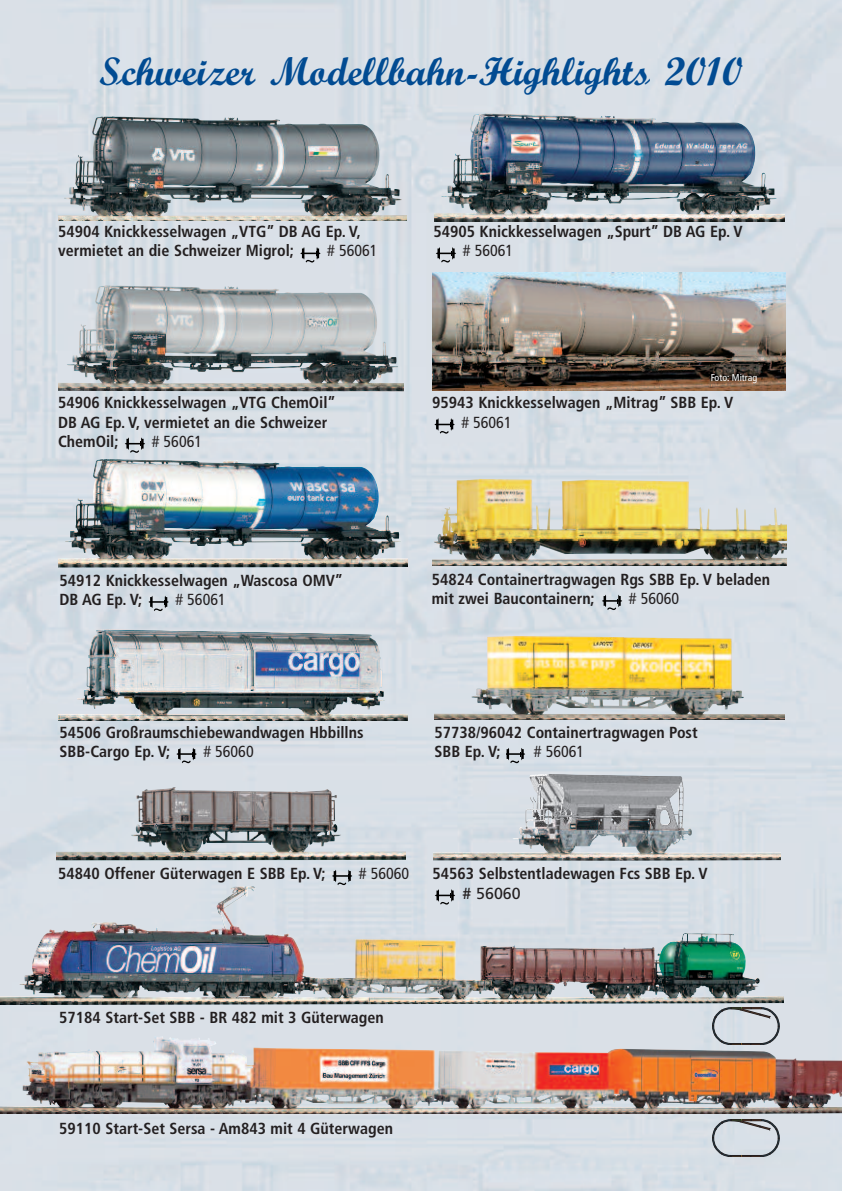
<style>
.page{position:relative;width:842px;height:1191px;background:#fff}
.page>*{position:absolute;margin:0;border:0;box-sizing:border-box;transform-origin:0 0}
.t1{font:40px "Script Bold";color:#014b92}
.t2{font:700 condensed 16px/19.2px "Frutiger";color:#231f20}
.t3{font:condensed 16px "Frutiger";color:#231f20}
.t4{font:16px "Frutiger";color:#231f20}
.t5{font:condensed 10px "Frutiger";color:#fff}
</style>
<div class="page">
<img style="left:0;top:0;width:842px;height:1191px">
<img style="left:435px;top:113px;width:349px;height:108px">
<img style="left:59px;top:285px;width:345px;height:106px">
<img style="left:432px;top:272px;width:353px;height:119px">
<svg style="left:436px;top:247px;width:20px;height:16px"></svg>
<img style="left:0;top:1036px;width:842px;height:77px">
<svg style="left:712px;top:1007px;width:68px;height:38px"></svg>
<svg style="left:712px;top:1119px;width:68px;height:38px"></svg>
<img style="left:58px;top:629px;width:350px;height:91px">
<img style="left:19px;top:886px;width:437px;height:109px">
<svg style="left:176px;top:748px;width:21px;height:15px"></svg>
<img style="left:59px;top:116px;width:348px;height:104px">
<svg style="left:300px;top:247px;width:21px;height:16px"></svg>
<svg style="left:434px;top:418px;width:21px;height:16px"></svg>
<svg style="left:507px;top:748px;width:18px;height:15px"></svg>
<img style="left:435px;top:636px;width:349px;height:84px">
<svg style="left:125px;top:437px;width:20px;height:16px"></svg>
<img style="left:432px;top:479px;width:354px;height:87px">
<img style="left:57px;top:787px;width:349px;height:73px">
<svg style="left:602px;top:594px;width:20px;height:16px"></svg>
<svg style="left:332px;top:869px;width:20px;height:16px"></svg>
<svg style="left:148px;top:596px;width:21px;height:15px"></svg>
<img style="left:58px;top:459px;width:350px;height:108px">
<img style="left:433px;top:774px;width:347px;height:86px">
<svg style="left:435px;top:889px;width:20px;height:15px"></svg>
<h1 class="t1" style="left:99px;top:47px;width:645px">Schweizer Modellbahn-Highlights 2010</h1>
<p class="t2" style="left:58px;top:223px;width:304px">54904 Knickkesselwagen „VTG” DB AG Ep. V, vermietet an die Schweizer Migrol;</p>
<p class="t3" style="left:327px;top:244px;width:52px"># 56061</p>
<p class="t2" style="left:58px;top:394px;width:279px">54906 Knickkesselwagen „VTG ChemOil”<br>DB AG Ep. V, vermietet an die Schweizer<br>ChemOil;</p>
<p class="t3" style="left:152px;top:435px;width:52px"># 56061</p>
<p class="t2" style="left:434px;top:223px;width:310px">54905 Knickkesselwagen „Spurt” DB AG Ep. V</p>
<p class="t3" style="left:463px;top:244px;width:52px"># 56061</p>
<p class="t5" style="left:711px;top:374px;width:48px">Foto: Mitrag</p>
<p class="t2" style="left:432px;top:394px;width:303px">95943 Knickkesselwagen „Mitrag” SBB Ep. V</p>
<p class="t3" style="left:461px;top:415px;width:52px"># 56061</p>
<p class="t2" style="left:60px;top:572px;width:285px">54912 Knickkesselwagen „Wascosa OMV”<br>DB AG Ep. V;</p>
<p class="t3" style="left:175px;top:593px;width:52px"># 56061</p>
<p class="t2" style="left:432px;top:571px;width:340px">54824 Containertragwagen Rgs SBB Ep. V beladen mit zwei Baucontainern;</p>
<p class="t3" style="left:629px;top:592px;width:52px"># 56060</p>
<p class="t2" style="left:60px;top:724px;width:306px">54506 Großraumschiebewandwagen Hbbillns<br>SBB-Cargo Ep. V;</p>
<p class="t3" style="left:203px;top:745px;width:52px"># 56060</p>
<p class="t2" style="left:435px;top:724px;width:265px">57738/96042 Containertragwagen Post<br>SBB Ep. V;</p>
<p class="t3" style="left:534px;top:745px;width:52px"># 56061</p>
<p class="t2" style="left:58px;top:865px;width:269px">54840 Offener Güterwagen E SBB Ep. V;</p>
<p class="t3" style="left:359px;top:867px;width:52px"># 56060</p>
<p class="t2" style="left:433px;top:865px;width:277px">54563 Selbstentladewagen Fcs SBB Ep. V</p>
<p class="t4" style="left:462px;top:886px;width:60px"># 56060</p>
<p class="t2" style="left:59px;top:1008px;width:326px">57184 Start-Set SBB - BR 482 mit 3 Güterwagen</p>
<p class="t2" style="left:59px;top:1119px;width:335px">59110 Start-Set Sersa - Am843 mit 4 Güterwagen</p>
</div>
